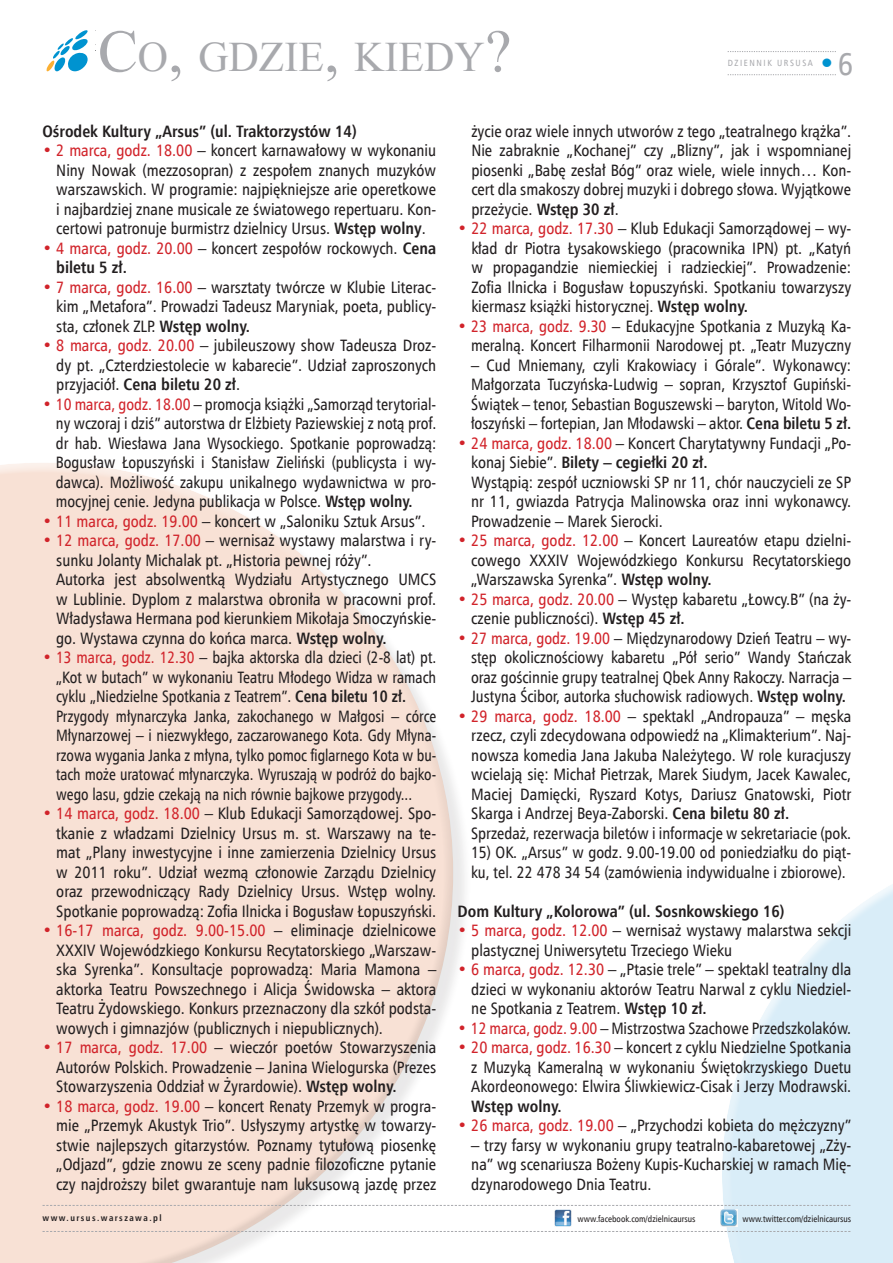
<style>
.page{position:relative;width:893px;height:1263px;background:#fff}
.page>*{position:absolute;margin:0;border:0;box-sizing:border-box;transform-origin:0 0}
.t1{font:42px "Times New Roman";color:#a8a9ad}
.t2{font:30px "Humnst 777 Cn EU";color:#0093d0}
.t3{font:16.5px/19.5px "Humnst 777 Cn EU";color:#231f20;text-align:justify}
.t4{font:16.5px/19.5px "Humnst 777 Cn EU";color:#231f20;scale:.95 1}
.t5{font:700 16.5px "Humnst 777 Cn EU";color:#231f20}
.t6{font:9px "Humnst 777 Cn EU";color:#231f20}
.t7{font:700 9px "Humnst 777 Cn EU";letter-spacing:.16em;color:#231f20}
.t8{font:9px "Humnst 777 Cn EU";letter-spacing:.175em;color:#a8a9ad}
.s1{font-size:60px}
.s2{font-size:31.5px;color:#a8a9ad}
.s3{color:#d1232a}
.s4{font-weight:700}
</style>
<div class="page">
<div style="left:0;top:460px;width:400px;height:610px;background:#fff;opacity:.75"></div>
<div style="left:0;top:593px;width:455px;height:670px;background:#231f20;opacity:.1"></div>
<div style="left:721px;top:840px;width:172px;height:423px;background:#fff;opacity:.75"></div>
<div style="left:736px;top:947px;width:157px;height:316px;background:#231f20;opacity:.1"></div>
<svg style="left:47px;top:30px;width:41px;height:41px"></svg>
<svg style="left:728px;top:51px;width:108px;height:1px"></svg>
<svg style="left:728px;top:74px;width:108px;height:1px"></svg>
<img style="left:555px;top:1210px;width:16px;height:17px">
<img style="left:720px;top:1210px;width:18px;height:17px">
<svg style="left:43px;top:1231px;width:807px;height:1px"></svg>
<svg style="left:43px;top:1205px;width:807px;height:1px"></svg>
<h1 class="t1" style="left:98px;top:29px;width:415px"><span class="s1">C</span>O<span class="s1">,</span> GDZIE<span class="s1">,</span> KIEDY<span class="s1">?</span></h1>
<p class="t8" style="left:728px;top:57px;width:87px">DZIENNIK URSUSA</p>
<h2 class="t2" style="left:818px;top:45px;width:36px">•<span class="s2">6</span></h2>
<p class="t5" style="left:43px;top:120px;width:316px">Ośrodek Kultury „Arsus” (ul. Traktorzystów 14)</p>
<p class="t3" style="left:56px;top:140px;width:381px;text-indent:-14px"><span class="s3">• 2 marca, godz. 18.00</span> – koncert karnawałowy w wykonaniu Niny Nowak (mezzosopran) z zespołem znanych muzyków warszawskich. W programie: najpiękniejsze arie operetkowe i najbardziej znane musicale ze światowego repertuaru. Kon&shy;certowi patronuje burmistrz dzielnicy Ursus. <span class="s4">Wstęp wolny</span>.</p>
<p class="t3" style="left:56px;top:238px;width:381px;text-indent:-14px"><span class="s3">• 4 marca, godz. 20.00</span> – koncert zespołów rockowych. <span class="s4">Cena biletu 5 zł.</span></p>
<p class="t3" style="left:56px;top:277px;width:381px;text-indent:-14px"><span class="s3">• 7 marca, godz. 16.00</span> – warsztaty twórcze w Klubie Literac&shy;kim „Metafora”. Prowadzi Tadeusz Maryniak, poeta, publicy&shy;sta, członek ZLP. <span class="s4">Wstęp wolny.</span></p>
<p class="t3" style="left:56px;top:335px;width:381px;text-indent:-14px"><span class="s3">• 8 marca, godz. 20.00</span> – jubileuszowy show Tadeusza Droz&shy;dy pt. „Czterdziestolecie w kabarecie”. Udział zaproszonych przyjaciół. <span class="s4">Cena biletu 20 zł</span>.</p>
<p class="t3" style="left:56px;top:394px;width:382px;text-indent:-13px"><span class="s3">• 10 marca, godz. 18.00</span> – promocja książki „Samorząd terytorial&shy;ny wczoraj i dziś” autorstwa dr Elżbiety Paziewskiej z notą prof. dr hab. Wiesława Jana Wysockiego. Spotkanie poprowadzą:<br>Bogusław Łopuszyński i Stanisław Zieliński (publicysta i wy&shy;dawca). Możliwość zakupu unikalnego wydawnictwa w pro&shy;mocyjnej cenie. Jedyna publikacja w Polsce. <span class="s4">Wstęp wolny.</span></p>
<p class="t3" style="left:43px;top:511px;width:384px"><span class="s3">• 11 marca, godz. 19.00</span> – koncert w „Saloniku Sztuk Arsus”.</p>
<p class="t3" style="left:56px;top:530px;width:382px;text-align:left;text-indent:-13px"><span class="s3">• 12 marca, godz. 17.00</span> – wernisaż wystawy malarstwa i ry&shy;sunku Jolanty Michalak pt. „H istoria pewnej róży”.<br>Autorka jest absolwentką Wydziału Artystycznego UMCS w Lublinie. Dyplom z malarstwa obroniła w pracowni prof.<br>Władysława H ermana pod kierunkiem Mikołaja Smoczyńskie&shy;go. Wystawa czynna do końca marca. <span class="s4">Wstęp wolny.</span></p>
<p class="t4" style="left:56px;top:647px;width:402px;text-indent:-14px"><span class="s3">• 13 marca, godz. 12.30</span> – bajka aktorska dla dzieci (2-8 lat) pt. „Kot w butach” w wykonaniu Teatru Młodego Widza w ramach cyklu „Niedzielne Spotkania z Teatrem”. <span class="s4">Cena biletu 10 zł.<br></span>Przygody młynarczyka Janka, zakochanego w Małgosi – córce Młynarzowej – i niezwykłego, zaczarowanego Kota. Gdy Młyna&shy;rzowa wygania Janka z młyna, tylko pomoc figlarnego Kota w bu&shy;tach może uratować młynarczyka. Wyruszają w podróż do bajko&shy;wego lasu, gdzie czekają na nich równie bajkowe przygody...</p>
<p class="t3" style="left:56px;top:803px;width:381px;text-indent:-14px"><span class="s3">• 14 marca, godz. 18.00</span> – Klub Edukacji Samorządowej. Spo&shy;tkanie z władzami Dzielnicy Ursus m. st. Warszawy na te&shy;mat „Plany inwestycyjne i inne zamierzenia Dzielnicy Ursus w 2011 roku”. Udział wezmą członowie Zarządu Dzielnicy oraz przewodniczący Rady Dzielnicy Ursus. Wstęp wolny.<br>Spotkanie poprowadzą: Zofia Ilnicka i Bogusław Łopuszyński.</p>
<p class="t3" style="left:56px;top:920px;width:381px;text-indent:-14px"><span class="s3">• 16-17 marca, godz. 9.00-15.00</span> – eliminacje dzielnicowe XXXIV Wojewódzkiego Konkursu Recytatorskiego „Warszaw&shy;ska Syrenka”. Konsultacje poprowadzą: Maria Mamona – aktorka Teatru Powszechnego i Alicja Świdowska – aktora Teatru Żydowskiego. Konkurs przeznaczony dla szkół podsta&shy;wowych i gimnazjów (publicznych i niepublicznych).</p>
<p class="t3" style="left:56px;top:1037px;width:381px;text-indent:-14px"><span class="s3">• 17 marca, godz. 17.00</span> – wieczór poetów Stowarzyszenia Autorów Polskich. Prowadzenie – Janina Wielogurska (Prezes Stowarzyszenia Oddział w Żyrardowie). <span class="s4">Wstęp wolny.</span></p>
<p class="t3" style="left:56px;top:1096px;width:381px;text-indent:-14px"><span class="s3">• 18 marca, godz. 19.00</span> – koncert Renaty Przemyk w progra&shy;mie „Przemyk Akustyk Trio”. Usłyszymy artystkę w towarzy&shy;stwie najlepszych gitarzystów. Poznamy tytułową piosenkę „Odjazd”, gdzie znowu ze sceny padnie filozoficzne pytanie czy najdroższy bilet gwarantuje nam luksusową jazdę przez</p>
<p class="t3" style="left:471px;top:121px;width:381px">życie oraz wiele innych utworów z tego „teatralnego krążka”.<br>Nie zabraknie „Kochanej” czy „Blizny”, jak i wspomnianej piosenki „Babę zesłał Bóg” oraz wiele, wiele innych… Kon&shy;cert dla smakoszy dobrej muzyki i dobrego słowa. Wyjątkowe przeżycie. <span class="s4">Wstęp 30 zł</span>.</p>
<p class="t3" style="left:471px;top:219px;width:381px;text-indent:-14px"><span class="s3">• 22 marca, godz. 17.30</span> – Klub Edukacji Samorządowej – wy&shy;kład dr Piotra Łysakowskiego (pracownika IPN) pt. „Katyń w propagandzie niemieckiej i radzieckiej”. Prowadzenie:<br>Zofia Ilnicka i Bogusław Łopuszyński. Spotkaniu towarzyszy kiermasz książki historycznej. <span class="s4">Wstęp wolny.</span></p>
<p class="t3" style="left:457px;top:316px;width:395px;text-align:right"><span class="s3">• 23 marca, godz. 9.30</span> – Edukacyjne Spotkania z Muzyką Ka&shy;meralną. Koncert Filharmonii Narodowej pt. „Teatr Muzyczny</p>
<p class="t3" style="left:471px;top:355px;width:382px">– Cud Mniemany, czyli Krakowiacy i Górale”. Wykonawcy:<br>Małgorzata Tuczyńska-Ludwig – sopran, Krzysztof Gupiński-Świątek – tenor, Sebastian Boguszewski – baryton, Witold Wo&shy;łoszyński – fortepian, Jan Młodawski – aktor. <span class="s4">Cena biletu 5 zł.</span></p>
<p class="t3" style="left:471px;top:433px;width:382px;text-align:left;text-indent:-13px"><span class="s3">• 24 marca, godz. 18.00</span> – Koncert Charytatywny Fundacji „Po&shy;konaj Siebie”. <span class="s4">Bilety – cegiełki 20 zł.<br></span>Wystąpią: zespół uczniowski SP nr 11, chór nauczycieli ze SP nr 11, gwiazda Patrycja Malinowska oraz inni wykonawcy.<br>Prowadzenie – Marek Sierocki.</p>
<p class="t3" style="left:471px;top:530px;width:381px;text-indent:-14px"><span class="s3">• 25 marca, godz. 12.00</span> – Koncert Laureatów etapu dzielni&shy;cowego XXXIV Wojewódzkiego Konkursu Recytatorskiego „Warszawska Syrenka”. <span class="s4">Wstęp wolny.</span></p>
<p class="t3" style="left:471px;top:589px;width:381px;text-indent:-14px"><span class="s3">• 25 marca, godz. 20.00</span> – Występ kabaretu „Łowcy.B” (na ży&shy;czenie publiczności). <span class="s4">Wstęp 45 zł.</span></p>
<p class="t3" style="left:471px;top:628px;width:382px;text-indent:-14px"><span class="s3">• 27 marca, godz. 19.00</span> – Międzynarodowy Dzień Teatru – wy&shy;stęp okolicznościowy kabaretu „Pół serio” Wandy Stańczak oraz gościnnie grupy teatralnej Qbek Anny Rakoczy. Narracja – Justyna Ścibor, autorka słuchowisk radiowych. <span class="s4">Wstęp wolny.</span></p>
<p class="t3" style="left:471px;top:706px;width:382px;text-align:left;text-indent:-14px"><span class="s3">• 29 marca, godz. 18.00</span> – spektakl „Andropauza” – męska rzecz, czyli zdecydowana odpowiedź na „Klimakterium”. Naj&shy;nowsza komedia Jana Jakuba Należytego. W role kuracjuszy wcielają się: Michał Pietrzak, Marek Siudym, Jacek Kawalec, Maciej Damięcki, Ryszard Kotys, Dariusz Gnatowski, Piotr Skarga i Andrzej Beya-Zaborski. <span class="s4">Cena biletu 80 zł.<br></span>Sprzedaż, rezerwacja biletów i informacje w sekretariacie (pok.</p>
<p class="t3" style="left:471px;top:842px;width:382px">15) OK. „Arsus” w godz. 9.00-19.00 od poniedziałku do piąt&shy;ku, tel. 22 478 34 54 (zamówienia indywidualne i zbiorowe).</p>
<p class="t5" style="left:457px;top:900px;width:329px">Dom Kultury „Kolorowa” (ul. Sosnkowskiego 16)</p>
<p class="t3" style="left:471px;top:920px;width:381px;text-indent:-14px"><span class="s3">• 5 marca, godz. 12.00</span> – wernisaż wystawy malarstwa sekcji plastycznej Uniwersytetu Trzeciego Wieku</p>
<p class="t3" style="left:471px;top:959px;width:381px;text-indent:-14px"><span class="s3">• 6 marca, godz. 12.30</span> – „Ptasie trele” – spektakl teatralny dla dzieci w wykonaniu aktorów Teatru Narwal z cyklu Niedziel&shy;ne Spotkania z Teatrem. <span class="s4">Wstęp 10 zł.</span></p>
<p class="t3" style="left:457px;top:1018px;width:395px"><span class="s3">• 12 marca, godz. 9.00</span> – Mistrzostwa Szachowe Przedszkolaków.</p>
<p class="t3" style="left:471px;top:1037px;width:381px;text-indent:-14px"><span class="s3">• 20 marca, godz. 16.30</span> – koncert z cyklu Niedzielne Spotkania z Muzyką Kameralną w wykonaniu Świętokrzyskiego Duetu Akordeonowego: Elwira Śliwkiewicz-Cisak i Jerzy Modrawski.</p>
<p class="t5" style="left:471px;top:1095px;width:92px">Wstęp wolny.</p>
<p class="t3" style="left:457px;top:1115px;width:395px"><span class="s3">• 26 marca, godz. 19.00</span> – „Przychodzi kobieta do mężczyzny”</p>
<p class="t3" style="left:471px;top:1135px;width:381px">– trzy farsy w wykonaniu grupy teatralno-kabaretowej „Zży&shy;na” wg scenariusza Bożeny Kupis-Kucharskiej w ramach Mię&shy;dzynarodowego Dnia Teatru.</p>
<p class="t7" style="left:43px;top:1212px;width:121px">www.ursus.warszawa.pl</p>
<p class="t6" style="left:578px;top:1213px;width:120px">www.facebook.com/dzielnicaursus</p>
<p class="t6" style="left:742px;top:1213px;width:110px">www.twitter.com/dzielnicaursus</p>
</div>
